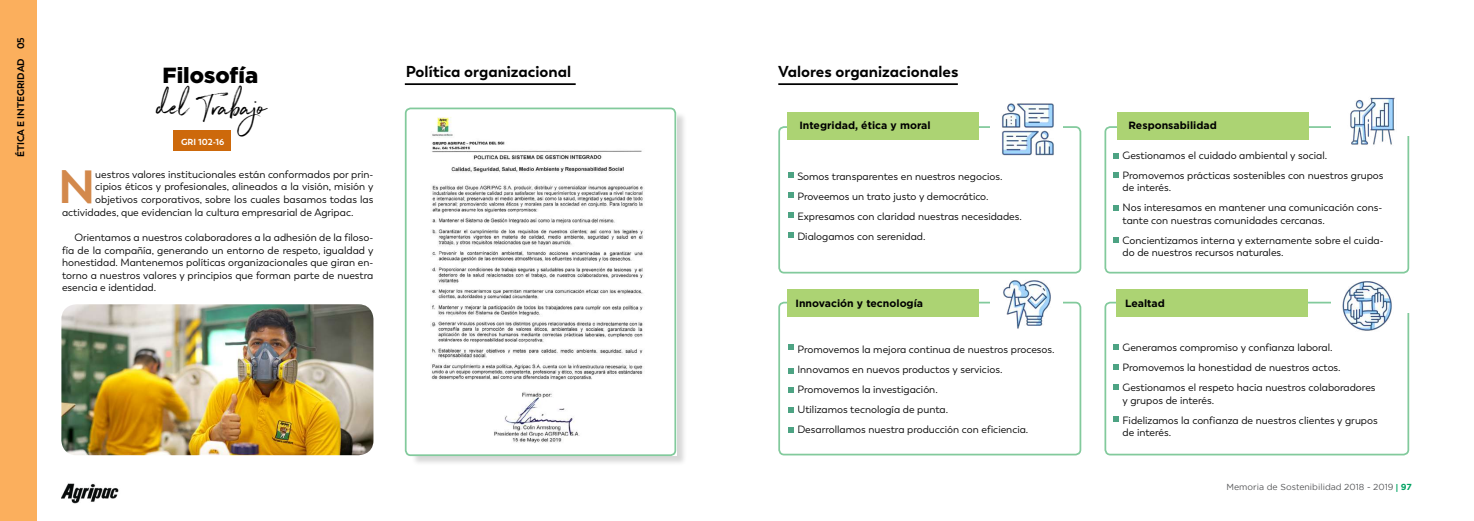
<style>
.page{position:relative;width:1474px;height:521px;background:#fff}
.page>*{position:absolute;margin:0;border:0;box-sizing:border-box;transform-origin:0 0}
.t1{font:700 46.38px "Trenda";color:#d3894c}
.t2{font:34.12px "Northwell";color:#000}
.t3{font:900 21.88px "Gotham";color:#000}
.t4{font:700 15.75px "Trenda";color:#000}
.t5{font:10.5px/20px "Trenda";color:#000}
.t6{font:700 10.5px "Gotham";color:#000}
.t7{font:700 9.62px "Trenda";color:#000}
.t8{font:8.75px "Gotham";color:#58595b}
.t9{font:700 8.75px "Trenda";color:#fff}
.s1{font-family:"Gill Sans";font-weight:700;color:#00a262}
.s2{font-weight:700;color:#00a262}
</style>
<div class="page">
<img style="left:61px;top:483px;width:58px;height:21px">
<div style="left:1104px;top:302px;width:305px;height:153px;border:2px solid #82ca9c;border-radius:5px"></div>
<div style="left:778px;top:302px;width:303px;height:153px;border:2px solid #82ca9c;border-radius:5px"></div>
<div style="left:1104px;top:126px;width:305px;height:147px;border:2px solid #82ca9c;border-radius:5px"></div>
<div style="left:778px;top:126px;width:303px;height:147px;border:2px solid #82ca9c;border-radius:5px"></div>
<div style="left:990px;top:74px;width:72px;height:71px;background:#fff"></div>
<div style="left:990px;top:278px;width:72px;height:45px;background:#fff"></div>
<div style="left:1331px;top:278px;width:95px;height:34px;background:#fff"></div>
<div style="left:1331px;top:80px;width:94px;height:55px;background:#fff"></div>
<div style="left:174px;top:130px;width:57px;height:21px;background:#cd690b"></div>
<div style="left:787px;top:289px;width:192px;height:28px;background:#acd373"></div>
<div style="left:1116px;top:289px;width:191px;height:28px;background:#acd373"></div>
<div style="left:787px;top:113px;width:192px;height:27px;background:#acd373"></div>
<div style="left:1116px;top:113px;width:192px;height:27px;background:#acd373"></div>
<svg style="left:788px;top:172px;width:5px;height:5px"></svg>
<svg style="left:1113px;top:153px;width:5px;height:6px"></svg>
<svg style="left:1113px;top:173px;width:5px;height:5px"></svg>
<svg style="left:1113px;top:205px;width:5px;height:6px"></svg>
<svg style="left:1113px;top:237px;width:5px;height:6px"></svg>
<svg style="left:788px;top:193px;width:5px;height:5px"></svg>
<svg style="left:788px;top:213px;width:5px;height:5px"></svg>
<svg style="left:788px;top:232px;width:5px;height:5px"></svg>
<svg style="left:788px;top:345px;width:5px;height:5px"></svg>
<svg style="left:1113px;top:344px;width:5px;height:6px"></svg>
<svg style="left:1113px;top:364px;width:5px;height:5px"></svg>
<svg style="left:1113px;top:385px;width:5px;height:5px"></svg>
<svg style="left:1113px;top:416px;width:5px;height:6px"></svg>
<svg style="left:788px;top:368px;width:5px;height:5px"></svg>
<svg style="left:788px;top:387px;width:5px;height:6px"></svg>
<svg style="left:788px;top:407px;width:5px;height:6px"></svg>
<svg style="left:788px;top:427px;width:5px;height:5px"></svg>
<div style="left:0;top:0;width:37px;height:521px;background:#fbaf5d"></div>
<img style="left:1002px;top:103px;width:52px;height:53px">
<img style="left:1003px;top:280px;width:48px;height:49px">
<img style="left:1342px;top:281px;width:50px;height:50px">
<img style="left:1350px;top:97px;width:45px;height:48px">
<hr style="left:778px;top:83px;width:179px;height:2px;background:#000">
<hr style="left:405px;top:83px;width:170px;height:2px;background:#000">
<div style="left:411px;top:112px;width:276px;height:355px;background:#000;opacity:.16"></div>
<img style="left:411px;top:112px;width:265px;height:343px">
<div style="left:405px;top:108px;width:271px;height:348px;border:2px solid #82ca9c;border-radius:5px"></div>
<img style="left:61px;top:304px;width:312px;height:151px">
<p class="t7" style="left:15px;top:157px;width:121px;rotate:-90deg">ÉTICA E INTEGRIDAD 05</p>
<h3 class="t3" style="left:162px;top:63px;width:97px">Filosofía</h3>
<h2 class="t2" style="left:157px;top:82px;width:121px">del Trabajo</h2>
<p class="t9" style="left:181px;top:136px;width:45px">GRI 102-16</p>
<h1 class="t1" style="left:58px;top:158px;width:39px">N</h1>
<p class="t5" style="left:95px;top:164px;width:280px">uestros valores institucionales están conformados por prin-</p>
<p class="t5" style="left:95px;top:177px;width:280px">cipios éticos y profesionales, alineados a la visión, misión y</p>
<p class="t5" style="left:95px;top:190px;width:280px">objetivos corporativos, sobre los cuales basamos todas las</p>
<p class="t5" style="left:62px;top:202px;width:293px">actividades, que evidencian la cultura empresarial de Agripac.</p>
<p class="t5" style="left:62px;top:231px;width:313px;line-height:12.6px;text-align:justify;text-indent:12px">Orientamos a nuestros colaboradores a la adhesión de la filoso&shy;fía de la compañía, generando un entorno de respeto, igualdad y honestidad. Mantenemos políticas organizacionales que giran en&shy;torno a nuestros valores y principios que forman parte de nuestra esencia e identidad.</p>
<h3 class="t4" style="left:406px;top:62px;width:167px">Política organizacional</h3>
<h3 class="t4" style="left:778px;top:62px;width:182px">Valores organizacionales</h3>
<p class="t6" style="left:799px;top:119px;width:133px">Integridad, ética y moral</p>
<p class="t6" style="left:1128px;top:119px;width:90px">Responsabilidad</p>
<p class="t5" style="left:797px;top:166px;width:226px">Somos transparentes en nuestros negocios.<br>Proveemos un trato justo y democrático.<br>Expresamos con claridad nuestras necesidades.<br>Dialogamos con serenidad.</p>
<p class="t5" style="left:1122px;top:145px;width:262px">Gestionamos el cuidado ambiental y social.<br>Promovemos prácticas sostenibles con nuestros grupos</p>
<p class="t5" style="left:1122px;top:178px;width:261px">de interés.<br>Nos interesamos en mantener una comunicación cons-</p>
<p class="t5" style="left:1122px;top:210px;width:262px">tante con nuestras comunidades cercanas.<br>Concientizamos interna y externamente sobre el cuida-</p>
<p class="t5" style="left:1122px;top:243px;width:163px">do de nuestros recursos naturales.</p>
<p class="t6" style="left:795px;top:297px;width:129px">Innovación y tecnología</p>
<p class="t6" style="left:1125px;top:297px;width:41px">Lealtad</p>
<p class="t5" style="left:1122px;top:337px;width:254px">Generamos compromiso y confianza laboral.<br>Promovemos la honestidad de nuestros actos.<br>Gestionamos el respeto hacia nuestros colaboradores</p>
<p class="t5" style="left:1122px;top:390px;width:257px">y grupos de interés.<br>Fidelizamos la confianza de nuestros clientes y grupos</p>
<p class="t5" style="left:1122px;top:423px;width:50px">de interés.</p>
<p class="t5" style="left:797px;top:340px;width:259px">Promovemos la mejora continua de nuestros procesos.<br>Innovamos en nuevos productos y servicios.<br>Promovemos la investigación.<br>Utilizamos tecnología de punta.<br>Desarrollamos nuestra producción con eficiencia.</p>
<p class="t8" style="left:1226px;top:482px;width:187px">Memoria de Sostenibilidad 2018 - 2019 <span class="s1">|</span> <span class="s2">97</span></p>
</div>
